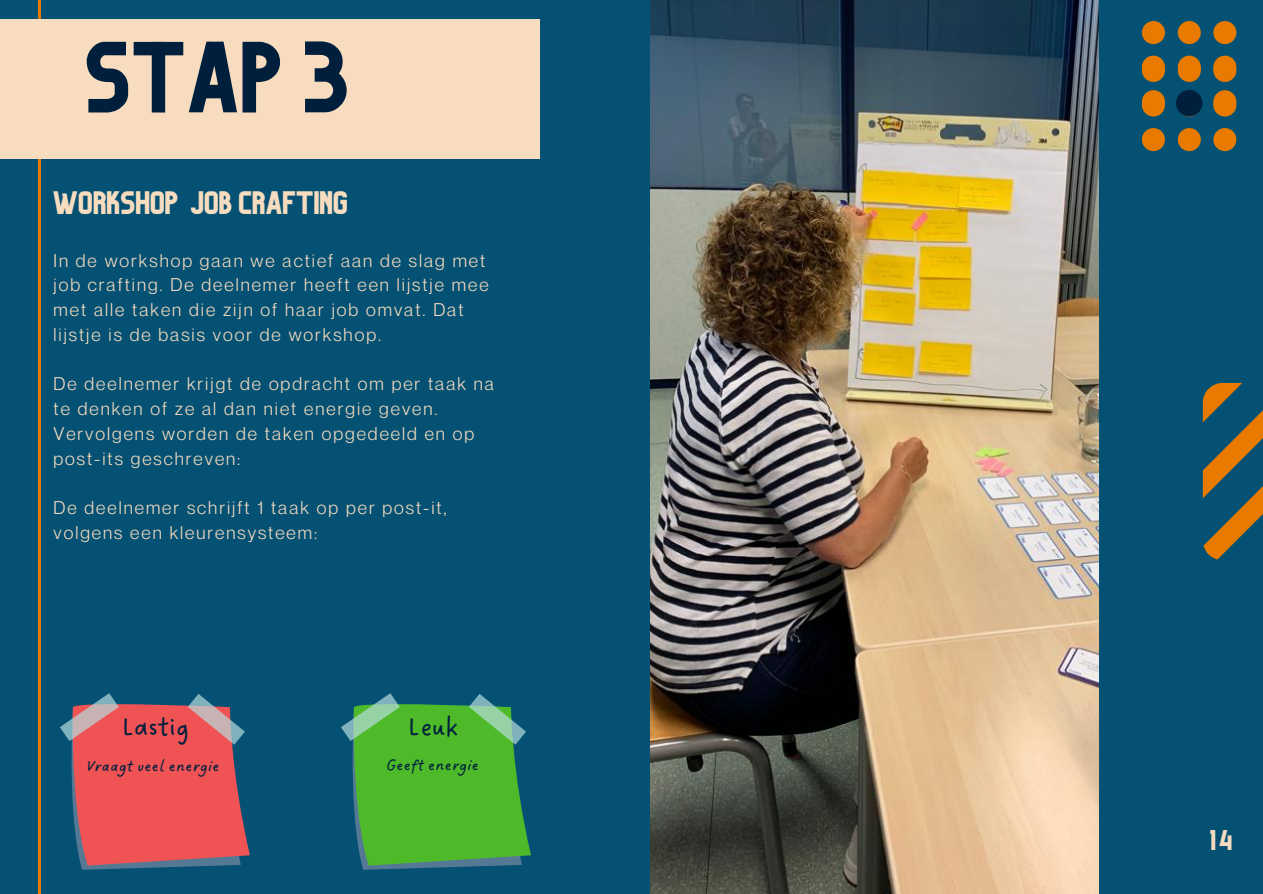
<style>
.page{position:relative;width:1263px;height:894px;background:#fff}
.page>*{position:absolute;margin:0;border:0;box-sizing:border-box;transform-origin:0 0}
.t1{font:93.3px "Organic";color:#001f3d}
.t2{font:30px "Organic";color:#f8dcbf}
.t3{font:27px "DO Sans Regular";color:#001f3d}
.t4{font:26.25px "Organic";color:#f8dcbf}
.t5{font:18px/24.8px "Neue Montreal";letter-spacing:.11em;color:#f8dcbf}
.t6{font:16.5px "DO Sans Slanted";color:#001f3d}
</style>
<div class="page">
<div style="left:0;top:0;width:1263px;height:893px;background:#045174"></div>
<hr style="left:39px;top:0;width:2px;height:892px;background:#e87a00">
<hr style="left:39px;top:124px;width:2px;height:769px;background:#e87a00">
<div style="left:0;top:20px;width:539px;height:139px;background:#f8dcbf"></div>
<svg style="left:1203px;top:383px;width:60px;height:177px"></svg>
<svg style="left:1213px;top:21px;width:23px;height:130px"></svg>
<svg style="left:1142px;top:21px;width:23px;height:130px"></svg>
<svg style="left:1176px;top:21px;width:26px;height:130px"></svg>
<img style="left:650px;top:0;width:449px;height:893px">
<svg style="left:60px;top:693px;width:190px;height:176px"></svg>
<svg style="left:341px;top:693px;width:190px;height:176px"></svg>
<p class="t1" style="left:87px;top:42px;width:266px">STAP 3</p>
<p class="t2" style="left:54px;top:191px;width:296px">WORKSHOP JOB CRAFTING</p>
<p class="t5" style="left:54px;top:247px;width:437px">In de workshop gaan we actief aan de slag met job crafting. De deelnemer heeft een lijstje mee met alle taken die zijn of haar job omvat. Dat lijstje is de basis voor de workshop.</p>
<p class="t5" style="left:54px;top:371px;width:442px">De deelnemer krijgt de opdracht om per taak na te denken of ze al dan niet energie geven.<br>Vervolgens worden de taken opgedeeld en op post-its geschreven:</p>
<p class="t5" style="left:54px;top:495px;width:394px">De deelnemer schrijft 1 taak op per post-it, volgens een kleurensysteem:</p>
<p class="t3" style="left:120px;top:711px;width:70px">Lastig</p>
<p class="t6" style="left:86px;top:756px;width:136px">Vraagt veel energie</p>
<p class="t3" style="left:407px;top:711px;width:54px">Leuk</p>
<p class="t6" style="left:386px;top:755px;width:94px">Geeft energie</p>
<p class="t4" style="left:1210px;top:830px;width:24px">14</p>
</div>
